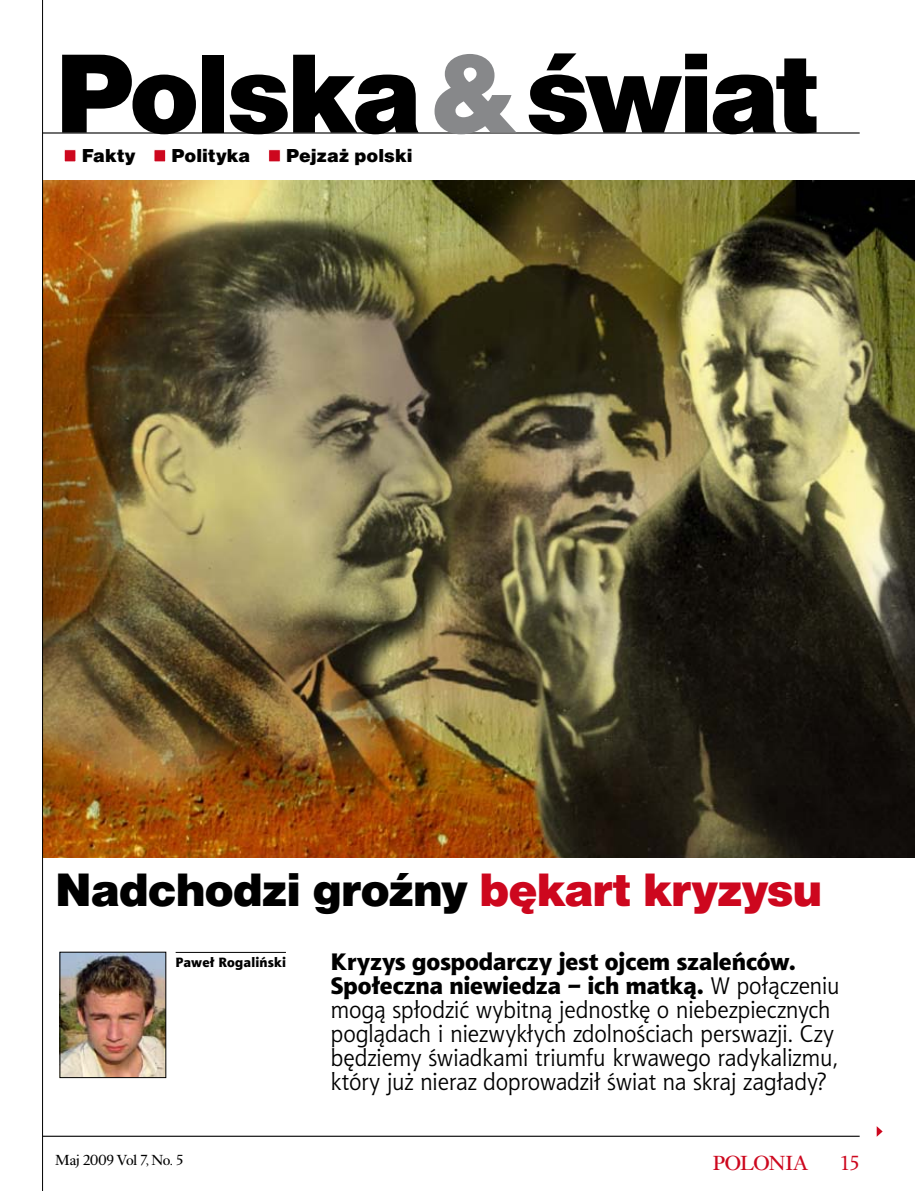
<style>
.page{position:relative;width:915px;height:1191px;background:#fff}
.page>*{position:absolute;margin:0;border:0;box-sizing:border-box;transform-origin:0 0}
.t1{font:108px "Switzer EFN Black";letter-spacing:-.04em;color:#000}
.t2{font:45px "Switzer EFN Black";letter-spacing:-.025em;color:#000}
.t3{font:24px/24px "Aerton EFN";letter-spacing:-.01em;color:#000}
.t4{font:24px/24px "Aerton EFN Black";letter-spacing:-.005em;color:#000}
.t5{font:21px "Alpha Book EFN";letter-spacing:-.04em;color:#cd071e;scale:1.05 1}
.t6{font:21px "Alpha Book EFN";letter-spacing:-.04em;color:#cd071e}
.t7{font:18px "Switzer EFN Black";letter-spacing:.005em;color:#000}
.t8{font:15px "Alpha Book EFN";letter-spacing:-.025em;color:#000;scale:1.05 1}
.t9{font:13.5px "Aerton EFN Black";letter-spacing:.015em;color:#000}
.s1{color:#87888a}
.s2{color:#cd071e}
.s3{font-family:"Aerton EFN"}
</style>
<div class="page">
<img style="left:43px;top:181px;width:871px;height:676px">
<svg style="left:876px;top:1126px;width:6px;height:10px"></svg>
<hr style="left:175px;top:952px;width:111px;height:1px;background:#000">
<img style="left:62px;top:954px;width:102px;height:121px">
<hr style="left:43px;top:1135px;width:816px;height:1px;background:#000">
<hr style="left:42px;top:0;width:1px;height:1191px;background:#000">
<hr style="left:43px;top:132px;width:816px;height:2px;background:#000">
<div style="left:64px;top:149px;width:12px;height:13px;background:#cd071e;border:1px solid #fff"></div>
<div style="left:153px;top:149px;width:13px;height:13px;background:#cd071e;border:1px solid #fff"></div>
<div style="left:268px;top:149px;width:12px;height:13px;background:#cd071e;border:1px solid #fff"></div>
<h1 class="t1" style="left:55px;top:32px;width:766px">Polska<span class="s1">&amp;</span>świat</h1>
<p class="t7" style="left:82px;top:145px;width:55px">Fakty</p>
<p class="t7" style="left:171px;top:145px;width:80px">Polityka</p>
<p class="t7" style="left:286px;top:145px;width:128px">Pejzaż polski</p>
<h2 class="t2" style="left:55px;top:863px;width:768px">Nadchodzi groźny <span class="s2">bękart kryzysu</span></h2>
<p class="t4" style="left:330px;top:949px;width:510px">Kryzys gospodarczy jest ojcem szaleńców.<br>Społeczna niewiedza – ich matką. <span class="s3">W połączeniu</span></p>
<p class="t3" style="left:330px;top:997px;width:508px">mogą spłodzić wybitną jednostkę o niebezpiecznych poglądach i niezwykłych zdolnościach perswazji. Czy będziemy świadkami triumfu krwawego radykalizmu, który już nieraz doprowadził świat na skraj zagłady?</p>
<p class="t9" style="left:175px;top:954px;width:112px">Paweł Rogaliński</p>
<p class="t8" style="left:55px;top:1151px;width:124px">Maj 2009 Vol 7, No. 5</p>
<p class="t5" style="left:712px;top:1150px;width:67px">POLONIA</p>
<p class="t6" style="left:839px;top:1150px;width:21px">15</p>
</div>
